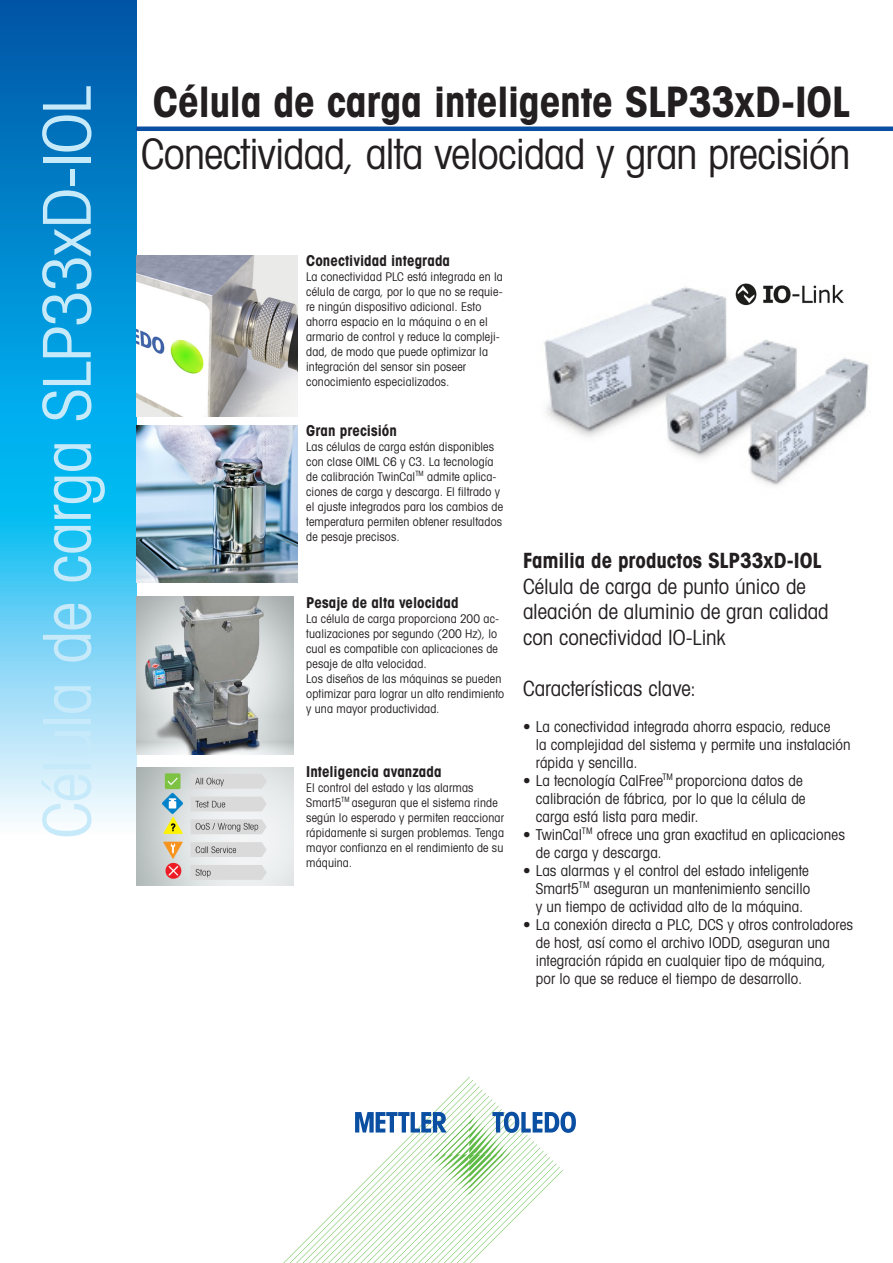
<style>
.page{position:relative;width:893px;height:1263px;background:#fff}
.page>*{position:absolute;margin:0;border:0;box-sizing:border-box;transform-origin:0 0}
.Vertical_Bar_AVG_Text_44_44pt{font:66px "Avant Gardefor MT Bk";letter-spacing:-.015em;color:#c6eafa}
.Headline_Cover_AVG_right_28_35pt{font:42px "Avant Gardefor MT Bk";letter-spacing:-.02em;color:#231f20}
.Headline_Cover_AVG_bold_right_blue_line_{font:42px "Avant Gardefor MT Bd";letter-spacing:-.01em;color:#231f20}
.Title_AVG_book_14_17pt{font:21px/25.5px "Avant Gardefor MT Bk";letter-spacing:-.005em;color:#231f20}
.Title_AVG_bold_14_17pt{font:21px "Avant Gardefor MT Bd";letter-spacing:-.005em;color:#231f20}
.t1{font:15px/18px "Avant Gardefor MT Bk";letter-spacing:.005em;color:#231f20}
.Feature_DS_AVG_Title_bold_10_10pt{font:15px "Avant Gardefor MT Bd";letter-spacing:.005em;color:#231f20}
.Captions_book_AVG_8_10pt{font:12px/15px "Avant Gardefor MT Bk";letter-spacing:.015em;color:#231f20}
</style>
<div class="page">
<svg style="left:0;top:0;width:136px;height:821px;background:#32a8de"></svg>
<svg style="left:283px;top:1077px;width:293px;height:186px"></svg>
<hr style="left:136px;top:127px;width:757px;height:4px;background:#0a4fa2">
<img style="left:136px;top:597px;width:157px;height:157px">
<img style="left:136px;top:425px;width:162px;height:158px">
<img style="left:136px;top:255px;width:162px;height:162px">
<img style="left:136px;top:767px;width:157px;height:118px">
<img style="left:544px;top:287px;width:325px;height:199px">
<img style="left:736px;top:283px;width:108px;height:24px">
<p class="Vertical_Bar_AVG_Text_44_44pt" style="left:26px;top:838px;width:755px;rotate:-90deg">Célula de carga SLP33xD-IOL</p>
<p class="Headline_Cover_AVG_bold_right_blue_line_" style="left:153px;top:75px;width:699px">Célula de carga inteligente SLP33xD-IOL</p>
<p class="Headline_Cover_AVG_right_28_35pt" style="left:141px;top:128px;width:711px">Conectividad, alta velocidad y gran precisión</p>
<p class="Feature_DS_AVG_Title_bold_10_10pt" style="left:306px;top:251px;width:145px">Conectividad integrada</p>
<p class="Captions_book_AVG_8_10pt" style="left:306px;top:269px;width:198px">La conectividad PLC está integrada en la célula de carga, por lo que no se requie&shy;re ningún dispositivo adicional. Esto ahorra espacio en la máquina o en el armario de control y reduce la compleji&shy;dad, de modo que puede optimizar la integración del sensor sin poseer conocimiento especializados.</p>
<p class="Feature_DS_AVG_Title_bold_10_10pt" style="left:306px;top:421px;width:92px">Gran precisión</p>
<p class="Captions_book_AVG_8_10pt" style="left:306px;top:439px;width:198px">Las células de carga están disponibles con clase OIML C6 y C3. La tecnología de calibración TwinCal<sup>TM</sup> admite aplica&shy;ciones de carga y descarga. El filtrado y el ajuste integrados para los cambios de temperatura permiten obtener resultados de pesaje precisos.</p>
<p class="Feature_DS_AVG_Title_bold_10_10pt" style="left:306px;top:593px;width:154px">Pesaje de alta velocidad</p>
<p class="Captions_book_AVG_8_10pt" style="left:306px;top:611px;width:195px">La célula de carga proporciona 200 ac&shy;tualizaciones por segundo (200 Hz), lo cual es compatible con aplicaciones de pesaje de alta velocidad.</p>
<p class="Captions_book_AVG_8_10pt" style="left:306px;top:671px;width:199px">Los diseños de las máquinas se pueden optimizar para lograr un alto rendimiento y una mayor productividad.</p>
<p class="Feature_DS_AVG_Title_bold_10_10pt" style="left:306px;top:762px;width:137px">Inteligencia avanzada</p>
<p class="Captions_book_AVG_8_10pt" style="left:306px;top:780px;width:199px">El control del estado y las alarmas Smart5<sup>TM</sup> aseguran que el sistema rinde según lo esperado y permiten reaccionar rápidamente si surgen problemas. Tenga mayor confianza en el rendimiento de su máquina.</p>
<p class="Title_AVG_bold_14_17pt" style="left:523px;top:547px;width:300px">Familia de productos SLP33xD-IOL</p>
<p class="Title_AVG_book_14_17pt" style="left:523px;top:573px;width:307px">Célula de carga de punto único de aleación de aluminio de gran calidad con conectividad IO-Link</p>
<p class="Title_AVG_book_14_17pt" style="left:523px;top:675px;width:174px">Características clave:</p>
<p class="t1" style="left:536px;top:717px;width:316px;text-indent:-13px">• La conectividad integrada ahorra espacio, reduce<br>la complejidad del sistema y permite una instalación rápida y sencilla.</p>
<p class="t1" style="left:536px;top:771px;width:271px;text-indent:-13px">• La tecnología CalFree<sup>TM</sup> proporciona datos de calibración de fábrica, por lo que la célula de carga está lista para medir.</p>
<p class="t1" style="left:536px;top:825px;width:311px;text-indent:-13px">• TwinCal<sup>TM</sup> ofrece una gran exactitud en aplicaciones de carga y descarga.</p>
<p class="t1" style="left:536px;top:861px;width:276px;text-align:justify;text-indent:-13px">• Las alarmas y el control del estado inteligente Smart5<sup>TM</sup> aseguran un mantenimiento sencillo y un tiempo de actividad alto de la máquina.</p>
<p class="t1" style="left:536px;top:915px;width:319px;text-indent:-13px">• La conexión directa a PLC, DCS y otros controladores de host, así como el archivo IODD, aseguran una integración rápida en cualquier tipo de máquina,<br>por lo que se reduce el tiempo de desarrollo.</p>
</div>
